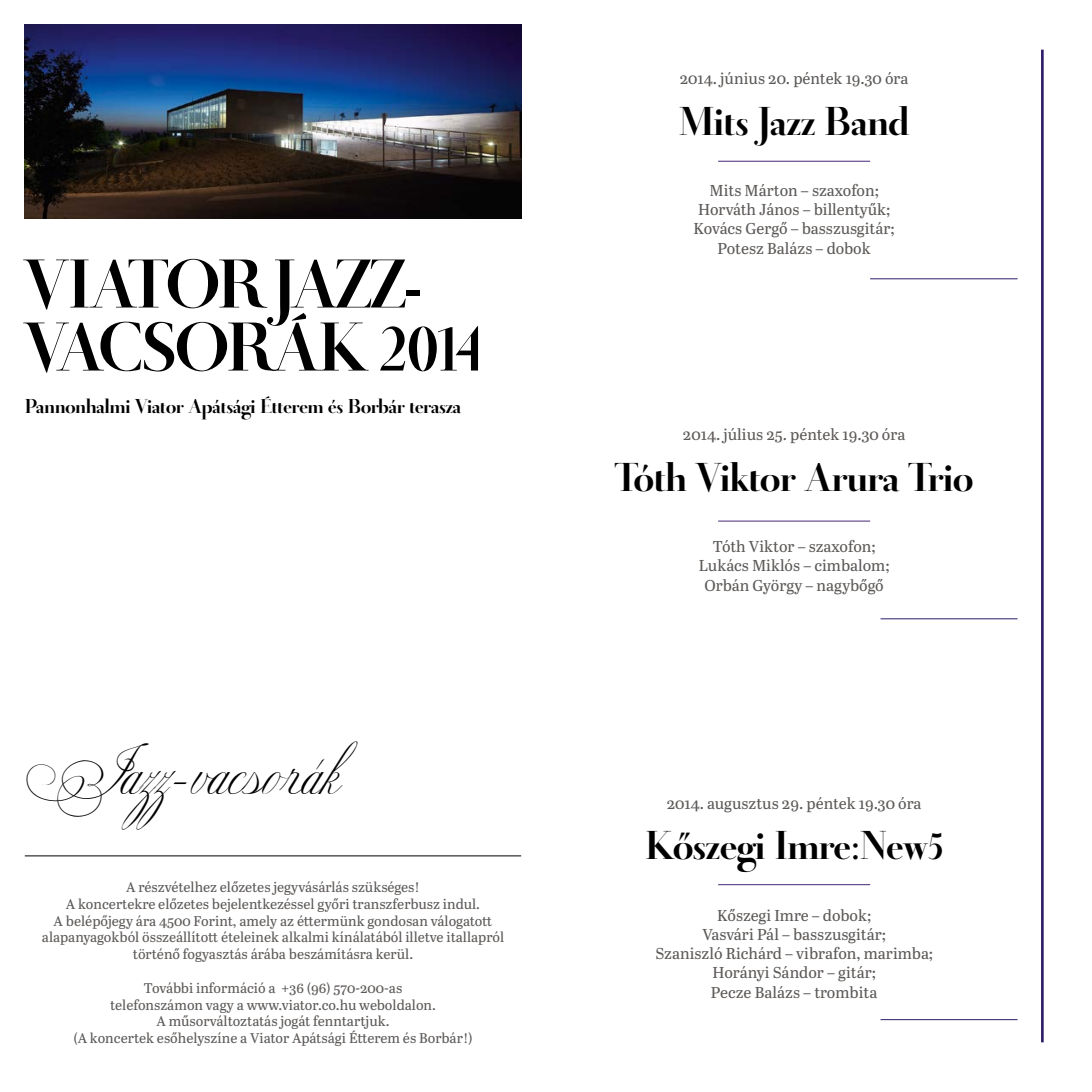
<style>
.page{position:relative;width:1092px;height:1092px;background:#fff}
.page>*{position:absolute;margin:0;border:0;box-sizing:border-box;transform-origin:0 0}
.t1{font:700 71.75px/63px "Didot Display";letter-spacing:-.02em;color:#000}
.t2{font:49px "Copper Alt Caps Expert";letter-spacing:.005em;color:#000}
.t3{font:700 42px "Didot Display";color:#000}
.t4{font:700 21px "Didot Display";color:#000}
.t5{font:15.75px/19.2px "Abril Text";color:#5c5957;text-align:center}
.t6{font:14px/16.8px "Abril Text";color:#5c5957;text-align:center}
</style>
<div class="page">
<img style="left:25px;top:25px;width:496px;height:193px">
<hr style="left:25px;top:855px;width:496px;height:1px;background:#000">
<hr style="left:1040px;top:50px;width:3px;height:992px;background:#2d1b69">
<hr style="left:870px;top:278px;width:147px;height:1px;background:#2d1b69">
<hr style="left:880px;top:618px;width:137px;height:1px;background:#2d1b69">
<hr style="left:880px;top:1019px;width:137px;height:1px;background:#2d1b69">
<hr style="left:718px;top:161px;width:152px;height:1px;background:#452574">
<hr style="left:718px;top:520px;width:152px;height:1px;background:#452574">
<hr style="left:718px;top:884px;width:152px;height:1px;background:#452574">
<h1 class="t1" style="left:25px;top:251px;width:459px">VIATOR JAZZ-<br>VACSORÁK 2014</h1>
<h3 class="t4" style="left:25px;top:391px;width:438px">Pannonhalmi Viator Apátsági Étterem és Borbár terasza</h3>
<h2 class="t2" style="left:25px;top:748px;width:314px">Jazz-vacsorák</h2>
<p class="t6" style="left:42px;top:877px;width:463px">A részvételhez előzetes jegyvásárlás szükséges!<br>A koncertekre előzetes bejelentkezéssel győri transzferbusz indul.<br>A belépőjegy ára 4500 Forint, amely az éttermünk gondosan válogatott alapanyagokból összeállított ételeinek alkalmi kínálatából illetve itallapról történő fogyasztás árába beszámításra kerül.</p>
<p class="t6" style="left:73px;top:978px;width:400px">További információ a +36 (96) 570-200-as<br>telefonszámon vagy a www.viator.co.hu weboldalon.<br>A műsorváltoztatás jogát fenntartjuk.<br>(A koncertek esőhelyszíne a Viator Apátsági Étterem és Borbár!)</p>
<p class="t5" style="left:679px;top:68px;width:230px">2014. június 20. péntek 19.30 óra</p>
<h3 class="t3" style="left:679px;top:93px;width:232px">Mits Jazz Band</h3>
<p class="t5" style="left:693px;top:180px;width:202px">Mits Márton – szaxofon;<br>Horváth János – billentyűk;<br>Kovács Gergő – basszusgitár;<br>Potesz Balázs – dobok</p>
<p class="t5" style="left:683px;top:424px;width:224px">2014. július 25. péntek 19.30 óra</p>
<h3 class="t3" style="left:615px;top:449px;width:360px">Tóth Viktor Arura Trio</h3>
<p class="t5" style="left:698px;top:536px;width:192px">Tóth Viktor – szaxofon;<br>Lukács Miklós – cimbalom;<br>Orbán György – nagybőgő</p>
<p class="t5" style="left:666px;top:792px;width:256px">2014. augusztus 29. péntek 19.30 óra</p>
<h3 class="t3" style="left:645px;top:817px;width:300px">Kőszegi Imre:New5</h3>
<p class="t5" style="left:655px;top:904px;width:279px">Kőszegi Imre – dobok;<br>Vasvári Pál – basszusgitár;<br>Szaniszló Richárd – vibrafon, marimba;<br>Horányi Sándor – gitár;<br>Pecze Balázs – trombita</p>
</div>
